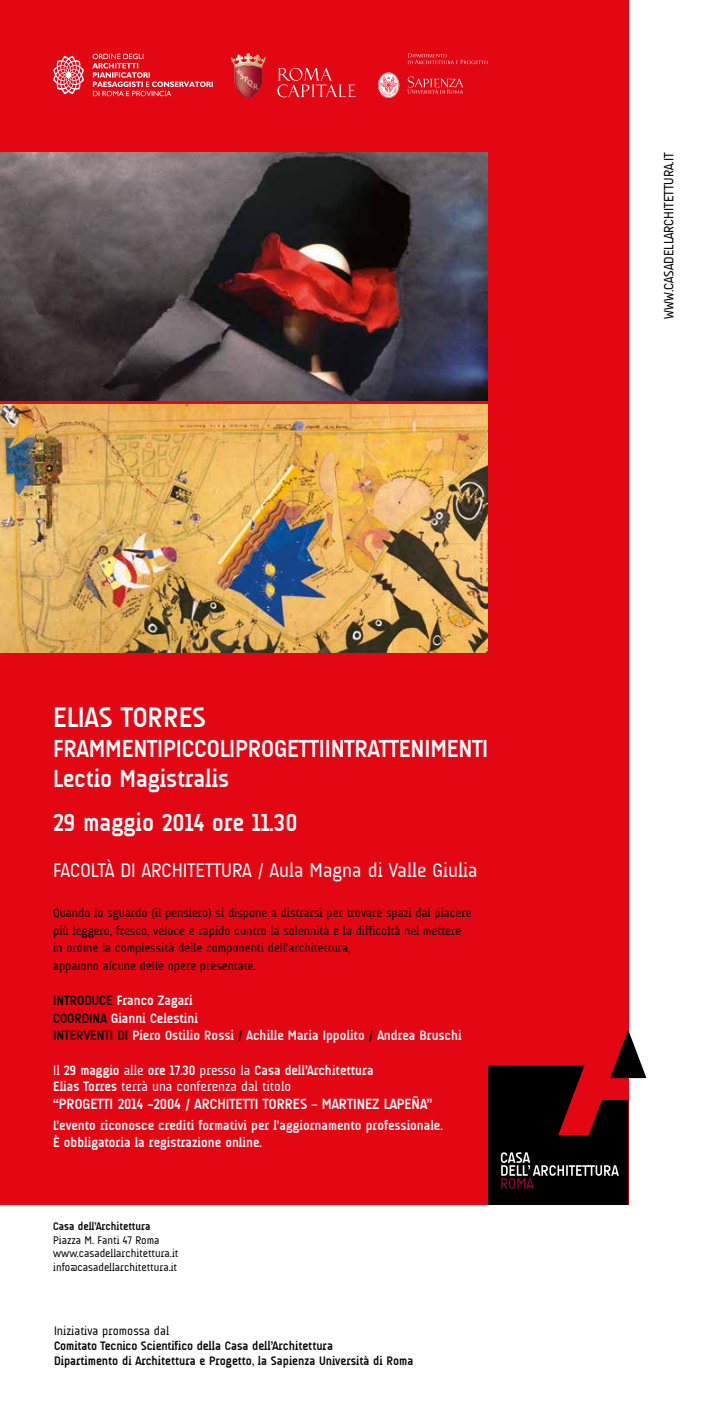
<style>
.page{position:relative;width:709px;height:1418px;background:#fff}
.page>*{position:absolute;margin:0;border:0;box-sizing:border-box;transform-origin:0 0}
.t1{font:700 28.75px "A Udimat";color:#fff}
.t2{font:700 25px/30px "A Udimat";letter-spacing:-.005em;color:#fff}
.t3{font:20px "A Udimat";color:#fff}
.t4{font:700 15px "A Udimat";color:#fff}
.t5{font:700 13.75px/17.5px "A Udimat";color:#fff}
.t6{font:13.75px "A Udimat";color:#000}
.t7{font:12.5px/17.5px "A Udimat";color:#000}
.t8{font:700 12.5px/15px "A Udimat";color:#000}
.t9{font:11.25px/13.5px "A Udimat";color:#000}
.t10{font:700 11.25px "A Udimat";color:#000}
.s1{color:#000}
.s2{font-weight:400}
</style>
<div class="page">
<div style="left:0;top:0;width:628px;height:1204px;background:#e30613"></div>
<svg style="left:488px;top:1029px;width:158px;height:175px"></svg>
<img style="left:231px;top:53px;width:35px;height:14px">
<svg style="left:277px;top:68px;width:79px;height:29px"></svg>
<svg style="left:53px;top:56px;width:31px;height:38px"></svg>
<svg style="left:92px;top:54px;width:121px;height:42px"></svg>
<img style="left:0;top:404px;width:488px;height:248px">
<img style="left:0;top:152px;width:488px;height:248px">
<svg style="left:407px;top:53px;width:80px;height:11px"></svg>
<svg style="left:378px;top:72px;width:21px;height:26px"></svg>
<svg style="left:407px;top:77px;width:56px;height:17px"></svg>
<h1 class="t1" style="left:53px;top:701px;width:154px">ELIAS TORRES</h1>
<h2 class="t2" style="left:53px;top:733px;width:437px">FRAMMENTIPICCOLIPROGETTIINTRATTENIMENTI<br>Lectio Magistralis</h2>
<h2 class="t2" style="left:53px;top:807px;width:246px">29 maggio 2014 ore 11.30</h2>
<h3 class="t3" style="left:53px;top:859px;width:426px">FACOLTÀ DI ARCHITETTURA / Aula Magna di Valle Giulia</h3>
<p class="t7" style="left:53px;top:904px;width:420px">Quando lo sguardo (il pensiero) si dispone a distrarsi per trovare spazi dal piacere più leggero, fresco, veloce e rapido contro la solennità e la difficoltà nel mettere in ordine la complessità delle componenti dell’architettura,<br>appaiono alcune delle opere presentate.</p>
<p class="t5" style="left:53px;top:991px;width:410px"><span class="s1">INTRODUCE</span> Franco Zagari<br><span class="s1">COORDINA</span> Gianni Celestini<br><span class="s1">INTERVENTI DI</span> Piero Ostilio Rossi <span class="s1">/</span> Achille Maria Ippolito <span class="s1">/</span> Andrea Bruschi</p>
<p class="t5" style="left:53px;top:1061px;width:322px;line-height:16.5px"><span class="s2">Il</span> 29 maggio <span class="s2">alle</span> ore 17.30 <span class="s2">presso la</span> Casa dell’Architettura<br>Elias Torres <span class="s2">terrà una conferenza dal titolo</span></p>
<p class="t4" style="left:53px;top:1095px;width:380px">“PROGETTI 2014 -2004 / ARCHITETTI TORRES – MARTINEZ LAPEÑA”</p>
<p class="t5" style="left:53px;top:1117px;width:391px;line-height:16.5px">L’evento riconosce crediti formativi per l’aggiornamento professionale.<br>È obbligatoria la registrazione online.</p>
<p class="t10" style="left:53px;top:1219px;width:99px">Casa dell’Architettura</p>
<p class="t9" style="left:53px;top:1232px;width:127px">Piazza M. Fanti 47 Roma www.casadellarchitettura.it info@casadellarchitettura.it</p>
<p class="t7" style="left:54px;top:1321px;width:117px">Iniziativa promossa dal</p>
<p class="t8" style="left:54px;top:1337px;width:361px">Comitato Tecnico Scientifico della Casa dell’Architettura<br>Dipartimento di Architettura e Progetto, la Sapienza Università di Roma</p>
<p class="t6" style="left:661px;top:319px;width:168px;rotate:-90deg">WWW.CASADELLARCHITETTURA.IT</p>
</div>
